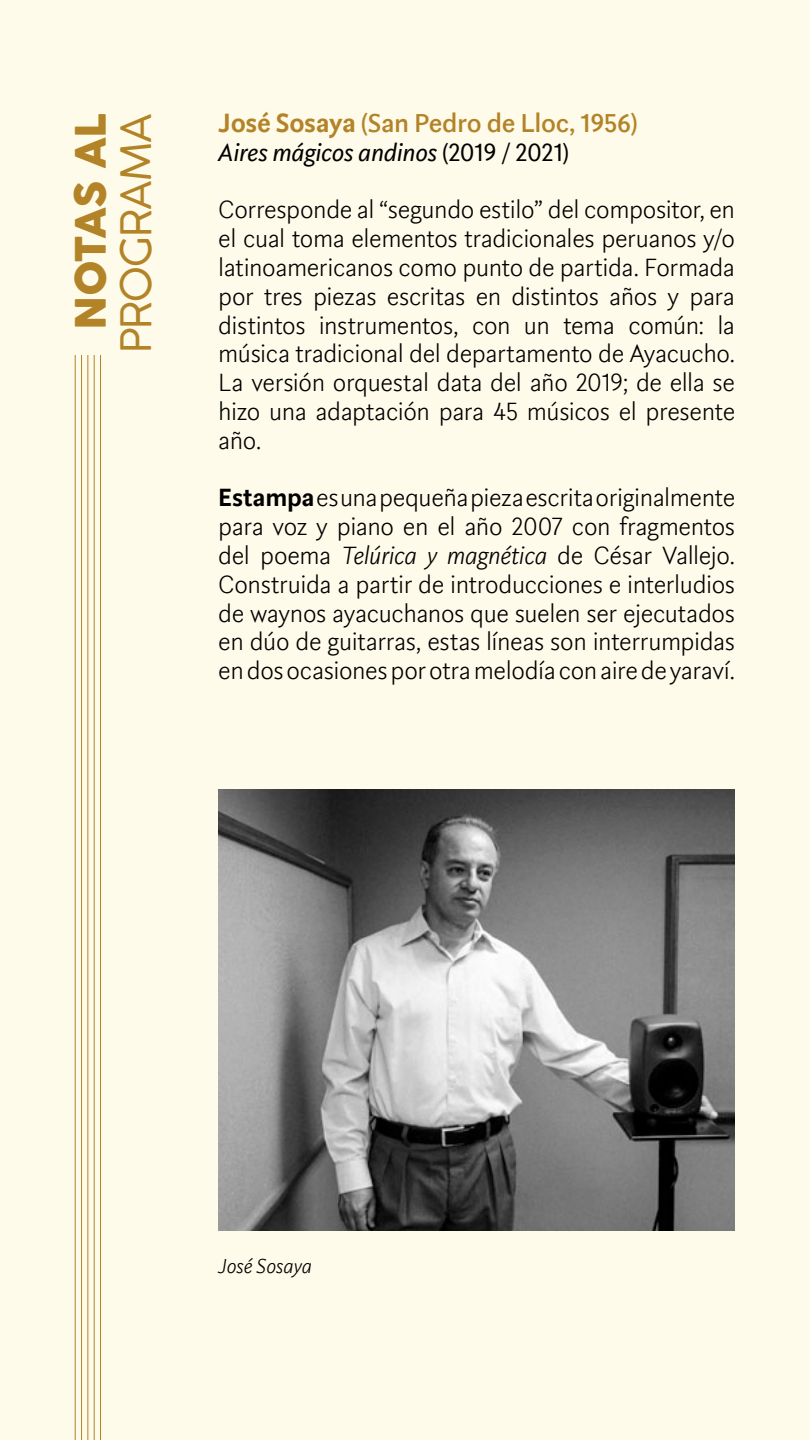
<style>
.page{position:relative;width:810px;height:1440px;background:#fefbea}
.page>*{position:absolute;margin:0;border:0;box-sizing:border-box;transform-origin:0 0}
.t1{font:41.92px "Coco Gothic";letter-spacing:-.02em;color:#b38327}
.t2{font:800 41.92px "Coco Gothic";letter-spacing:-.025em;color:#b38327}
.t3{font:500 25.5px "Rubiesque";letter-spacing:-.01em;color:#b38327}
.t4{font:300 24px/28.8px "Rubiesque";letter-spacing:-.015em;color:#000;text-align:justify}
.t5{font:italic 24px "Rubiesque";letter-spacing:-.01em;color:#000}
.t6{font:italic 300 19.5px "Rubiesque";color:#000}
.s1{font-weight:700}
.s2{font-style:normal}
.s3{font-style:italic}
</style>
<div class="page">
<hr style="left:100px;top:355px;width:1px;height:1085px;background:#b38327">
<hr style="left:94px;top:355px;width:1px;height:1085px;background:#b38327">
<hr style="left:87px;top:355px;width:1px;height:1085px;background:#b38327">
<hr style="left:75px;top:355px;width:1px;height:1085px;background:#b38327">
<hr style="left:81px;top:355px;width:1px;height:1085px;background:#b38327">
<img style="left:219px;top:789px;width:516px;height:442px">
<h1 class="t2" style="left:59px;top:330px;width:219px;rotate:-90deg">NOTAS AL</h1>
<h1 class="t1" style="left:104px;top:353px;width:242px;rotate:-90deg">PROGRAMA</h1>
<p class="t3" style="left:218px;top:105px;width:421px"><span class="s1">José Sosaya</span> (San Pedro de Lloc, 1956)</p>
<p class="t5" style="left:218px;top:136px;width:352px">Aires mágicos andinos <span class="s2">(2019 / 2021)</span></p>
<p class="t4" style="left:218px;top:195px;width:518px">Corresponde al “segundo estilo” del compositor, en el cual toma elementos tradicionales peruanos y/o latinoamericanos como punto de partida. Formada por tres piezas escritas en distintos años y para distintos instrumentos, con un tema común: la música tradicional del departamento de Ayacucho.<br>La versión orquestal data del año 2019; de ella se hizo una adaptación para 45 músicos el presente año.</p>
<p class="t4" style="left:218px;top:483px;width:518px"><span class="s1">Estampa</span> es una pequeña pieza escrita originalmente para voz y piano en el año 2007 con fragmentos del poema <span class="s3">Telúrica y magnética</span> de César Vallejo.<br>Construida a partir de introducciones e interludios de waynos ayacuchanos que suelen ser ejecutados en dúo de guitarras, estas líneas son interrumpidas en dos ocasiones por otra melodía con aire de yaraví.</p>
<p class="t6" style="left:218px;top:1253px;width:95px">José Sosaya</p>
</div>
